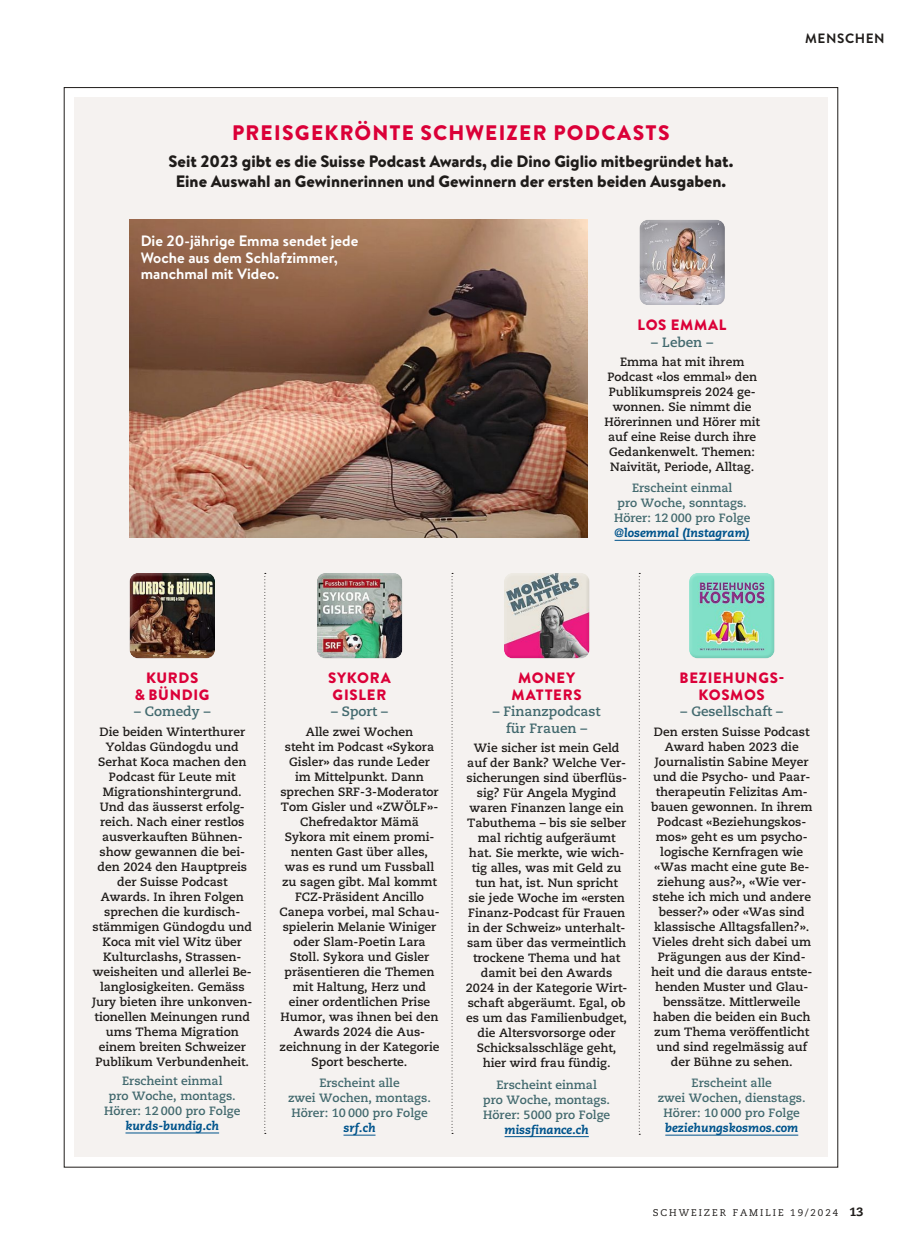
<style>
.page{position:relative;width:919px;height:1259px;background:#fff}
.page>*{position:absolute;margin:0;border:0;box-sizing:border-box;transform-origin:0 0}
.t1{font:21px "Brandon Text Black OV AXIYGO";letter-spacing:.06em;color:#db0038}
.t2{font:16.5px/19.5px "Brandon Text Black OV AXIYGO";color:#1f1c1a;text-align:center}
.t3{font:15px/16.5px "Brandon Text Bold OV AXIYGR";color:#fff}
.t4{font:15px/16.5px "Brandon Text Black OV AXIYGO";letter-spacing:.05em;color:#db0038;text-align:center}
.t5{font:13.5px/16.5px "Caecilia Bold OV AXIYGP";color:#42696e;text-align:center}
.t6{font:13.5px "Brandon Grotesque Bold OV AXIYGU";letter-spacing:.04em;color:#1f1c1a}
.t7{font:12px/15px "Caecilia Bold OV AXIYGP";color:#1f1c1a;text-align:center}
.t8{font:12px/15px "Caecilia Bold OV AXIYGP";color:#42696e;text-align:center}
.t9{font:12px "Caecilia Heavy Italic OV AXIYGQ";color:#00548c}
.t10{font:9.75px "Caecilia Roman OV AXIYGT";letter-spacing:.2em;color:#1f1c1a}
.s1{font-family:"Caecilia Heavy OV AXIYGS";font-size:12px}
</style>
<div class="page">
<div style="left:74px;top:98px;width:753px;height:1059px;background:#f5f2f0"></div>
<img style="left:130px;top:220px;width:457px;height:317px">
<svg style="left:264px;top:573px;width:2px;height:561px"></svg>
<svg style="left:451px;top:573px;width:2px;height:561px"></svg>
<svg style="left:638px;top:573px;width:2px;height:561px"></svg>
<hr style="left:125px;top:1132px;width:94px;height:1px;background:#00548c">
<div style="left:125px;top:568px;width:92px;height:88px;background:#fff;opacity:.3"></div>
<div style="left:127px;top:574px;width:92px;height:87px;background:#1f1c1a;opacity:.1"></div>
<hr style="left:343px;top:1135px;width:32px;height:1px;background:#00548c">
<div style="left:312px;top:568px;width:92px;height:88px;background:#fff;opacity:.3"></div>
<div style="left:314px;top:574px;width:92px;height:87px;background:#1f1c1a;opacity:.1"></div>
<hr style="left:504px;top:1136px;width:84px;height:1px;background:#00548c">
<div style="left:499px;top:568px;width:92px;height:88px;background:#fff;opacity:.3"></div>
<div style="left:501px;top:574px;width:92px;height:87px;background:#1f1c1a;opacity:.1"></div>
<hr style="left:614px;top:540px;width:135px;height:1px;background:#00548c">
<div style="left:635px;top:215px;width:92px;height:88px;background:#fff;opacity:.3"></div>
<div style="left:637px;top:221px;width:92px;height:87px;background:#1f1c1a;opacity:.1"></div>
<hr style="left:665px;top:1135px;width:133px;height:1px;background:#00548c">
<div style="left:684px;top:568px;width:92px;height:88px;background:#fff;opacity:.3"></div>
<div style="left:686px;top:574px;width:92px;height:87px;background:#1f1c1a;opacity:.1"></div>
<h1 class="t1" style="left:232px;top:117px;width:439px">PREISGEKRÖNTE SCHWEIZER PODCASTS</h1>
<h2 class="t2" style="left:168px;top:151px;width:566px">Seit 2023 gibt es die Suisse Podcast Awards, die Dino Giglio mitbegründet hat.<br>Eine Auswahl an Gewinnerinnen und Gewinnern der ersten beiden Ausgaben.</h2>
<p class="t3" style="left:141px;top:232px;width:219px">Die 20-jährige Emma sendet jede<br>Woche aus dem Schlafzimmer, manchmal mit Video.</p>
<p class="t4" style="left:637px;top:316px;width:90px">LOS EMMAL</p>
<p class="t5" style="left:651px;top:334px;width:63px">– Leben –</p>
<p class="t7" style="left:604px;top:354px;width:157px">Emma hat mit ihrem<br>Podcast «los emmal» den<br>Publikumspreis 2024 ge&shy;wonnen. Sie nimmt die<br>Hörerinnen und Hörer mit auf eine Reise durch ihre<br>Gedankenwelt. Themen:<br>Naivität, Periode, Alltag.</p>
<p class="t8" style="left:614px;top:481px;width:138px">Erscheint einmal<br>pro Woche, sonntags.<br>Hörer: 12 000 pro Folge</p>
<p class="t9" style="left:614px;top:526px;width:137px">@losemmal (Instagram)</p>
<p class="t6" style="left:805px;top:29px;width:81px">MENSCHEN</p>
<p class="t4" style="left:135px;top:669px;width:76px">KURDS<br>&amp; BÜNDIG</p>
<p class="t5" style="left:134px;top:703px;width:78px">– Comedy –</p>
<p class="t7" style="left:92px;top:724px;width:162px">Die beiden Winterthurer<br>Yoldas Gündogdu und<br>Serhat Koca machen den<br>Podcast für Leute mit<br>Migrationshintergrund.<br>Und das äusserst erfolg&shy;reich. Nach einer restlos ausverkauften Bühnen&shy;show gewannen die bei&shy;den 2024 den Hauptpreis der Suisse Podcast<br>Awards. In ihren Folgen sprechen die kurdisch&shy;stämmigen Gündogdu und<br>Koca mit viel Witz über<br>Kulturclashs, Strassen&shy;weisheiten und allerlei Be&shy;langlosigkeiten. Gemäss<br>Jury bieten ihre unkonven&shy;tionellen Meinungen rund ums Thema Migration einem breiten Schweizer<br>Publikum Verbundenheit.</p>
<p class="t8" style="left:104px;top:1073px;width:138px">Erscheint einmal<br>pro Woche, montags.<br>Hörer: 12 000 pro Folge</p>
<p class="t9" style="left:125px;top:1118px;width:95px">kurds-bundig.ch</p>
<p class="t4" style="left:328px;top:669px;width:64px;text-align:left">SYKORA<br>GISLER</p>
<p class="t5" style="left:331px;top:703px;width:58px">– Sport –</p>
<p class="t7" style="left:279px;top:724px;width:162px">Alle zwei Wochen<br>steht im Podcast «Sykora<br>Gisler» das runde Leder<br>im Mittelpunkt. Dann sprechen SRF-3-Moderator<br>Tom Gisler und «ZWÖLF»-<br>Chefredaktor Mämä<br>Sykora mit einem promi&shy;nenten Gast über alles, was es rund um Fussball zu sagen gibt. Mal kommt<br>FCZ-Präsident Ancillo<br>Canepa vorbei, mal Schau&shy;spielerin Melanie Winiger oder Slam-Poetin Lara<br>Stoll. Sykora und Gisler präsentieren die Themen mit Haltung, Herz und einer ordentlichen Prise<br>Humor, was ihnen bei den<br>Awards 2024 die Aus&shy;zeichnung in der Kategorie<br>Sport bescherte.</p>
<p class="t8" style="left:288px;top:1075px;width:144px">Erscheint alle<br>zwei Wochen, montags.<br>Hörer: 10 000 pro Folge</p>
<p class="t9" style="left:343px;top:1120px;width:33px">srf.ch</p>
<p class="t4" style="left:511px;top:669px;width:72px">MONEY<br>MATTERS</p>
<p class="t5" style="left:492px;top:703px;width:109px">– Finanzpodcast für Frauen –</p>
<p class="t7" style="left:466px;top:740px;width:163px">Wie sicher ist mein Geld auf der Bank? Welche Ver&shy;sicherungen sind überflüs&shy;sig? Für Angela Mygind waren Finanzen lange ein<br>Tabuthema – bis sie selber mal richtig aufgeräumt hat. Sie merkte, wie wich&shy;tig alles, was mit Geld zu tun hat, ist. Nun spricht sie jede Woche im «ersten<br>Finanz-Podcast für Frauen in der Schweiz» unterhalt&shy;sam über das vermeintlich trockene Thema und hat damit bei den Awards<br>2024 in der Kategorie Wirt&shy;schaft abgeräumt. Egal, ob es um das Familienbudget, die Altersvorsorge oder<br>Schicksalsschläge geht, hier wird frau fündig.</p>
<p class="t8" style="left:483px;top:1077px;width:129px">Erscheint einmal<br>pro Woche, montags.<br>Hörer: 5000 pro Folge</p>
<p class="t9" style="left:504px;top:1122px;width:86px">missfinance.ch</p>
<p class="t4" style="left:679px;top:669px;width:106px">BEZIEHUNGS-<br>KOSMOS</p>
<p class="t5" style="left:680px;top:703px;width:104px">– Gesellschaft –</p>
<p class="t7" style="left:651px;top:724px;width:163px">Den ersten Suisse Podcast<br>Award haben 2023 die<br>Journalistin Sabine Meyer und die Psycho- und Paar&shy;therapeutin Felizitas Am&shy;bauen gewonnen. In ihrem<br>Podcast «Beziehungskos&shy;mos» geht es um psycho&shy;logische Kernfragen wie «Was macht eine gute Be&shy;ziehung aus?», «Wie ver&shy;stehe ich mich und andere besser?» oder «Was sind klassische Alltagsfallen?».<br>Vieles dreht sich dabei um<br>Prägungen aus der Kind&shy;heit und die daraus entste&shy;henden Muster und Glau&shy;benssätze. Mittlerweile haben die beiden ein Buch zum Thema veröffentlicht und sind regelmässig auf der Bühne zu sehen.</p>
<p class="t8" style="left:657px;top:1075px;width:149px">Erscheint alle<br>zwei Wochen, dienstags.<br>Hörer: 10 000 pro Folge</p>
<p class="t9" style="left:665px;top:1120px;width:134px">beziehungskosmos.com</p>
<p class="t10" style="left:652px;top:1207px;width:212px">SCHWEIZER FAMILIE 19/2024 <span class="s1">13</span></p>
</div>
